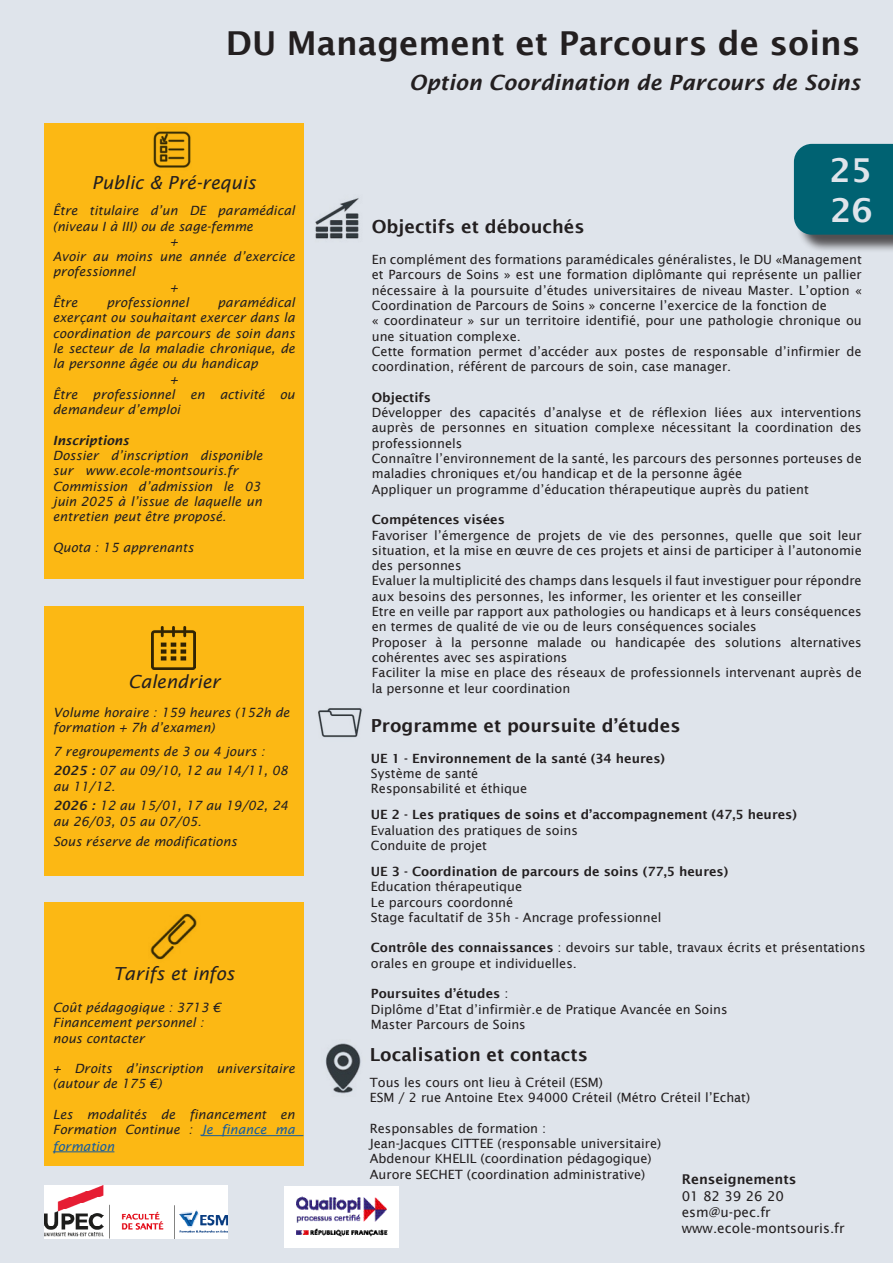
<style>
.page{position:relative;width:893px;height:1263px;background:#dfe4eb}
.page>*{position:absolute;margin:0;border:0;box-sizing:border-box;transform-origin:0 0}
.t1{font:600 33px "Lucida Sans";color:#231f20}
.t2{font:600 33px "Lucida Sans";color:#dfe4eb}
.t3{font:italic 600 21px "Lucida Sans";color:#231f20}
.t4{font:600 18px "Lucida Sans";color:#231f20}
.t5{font:italic 18px "Lucida Sans";color:#231f20}
.t6{font:13.5px "Lucida Sans";color:#231f20}
.t7{font:600 13.5px "Lucida Sans";color:#231f20}
.t8{font:12.75px/15.3px "Lucida Sans";color:#231f20}
.t9{font:italic 12.75px/15.3px "Lucida Sans";color:#231f20}
.t10{font:600 12.75px "Lucida Sans";color:#231f20}
.s1{font-weight:600}
.s2{color:#175d9e}
.s3{font-weight:400}
</style>
<div class="page">
<div style="left:45px;top:606px;width:259px;height:270px;background:#fcb814"></div>
<div style="left:44px;top:902px;width:259px;height:264px;background:#fcb814"></div>
<hr style="left:201px;top:1135px;width:102px;height:1px;background:#175d9e">
<hr style="left:53px;top:1151px;width:61px;height:1px;background:#175d9e">
<div style="left:796px;top:146px;width:97px;height:108px;background:#231f20;opacity:.75"></div>
<div style="left:794px;top:144px;width:99px;height:91px;background:#006272"></div>
<img style="left:315px;top:198px;width:44px;height:41px">
<img style="left:318px;top:708px;width:44px;height:30px">
<img style="left:152px;top:626px;width:43px;height:44px">
<img style="left:150px;top:913px;width:47px;height:47px">
<img style="left:325px;top:1043px;width:36px;height:51px">
<div style="left:44px;top:123px;width:259px;height:456px;background:#fcb814"></div>
<img style="left:153px;top:131px;width:38px;height:37px">
<img style="left:284px;top:1186px;width:114px;height:62px">
<img style="left:44px;top:1185px;width:183px;height:53px">
<p class="t1" style="left:226px;top:24px;width:636px">DU Management et Parcours de soins</p>
<p class="t3" style="left:409px;top:71px;width:453px">Option Coordination de Parcours de Soins</p>
<p class="t5" style="left:92px;top:173px;width:166px">Public &amp; Pré-requis</p>
<p class="t9" style="left:53px;top:203px;width:243px">Être titulaire d’un DE paramédical</p>
<p class="t9" style="left:53px;top:218px;width:202px">(niveau I à III) ou de sage-femme</p>
<p class="t9" style="left:170px;top:234px;width:10px">+</p>
<p class="t9" style="left:53px;top:249px;width:243px">Avoir au moins une année d’exercice</p>
<p class="t9" style="left:53px;top:264px;width:84px">professionnel</p>
<p class="t9" style="left:170px;top:279px;width:10px">+</p>
<p class="t9" style="left:106px;top:295px;width:84px">professionnel</p>
<p class="t9" style="left:53px;top:310px;width:244px">exerçant ou souhaitant exercer dans la</p>
<p class="t9" style="left:53px;top:325px;width:244px">coordination de parcours de soin dans</p>
<p class="t9" style="left:53px;top:341px;width:244px">le secteur de la maladie chronique, de</p>
<p class="t9" style="left:53px;top:356px;width:206px">la personne âgée ou du handicap</p>
<p class="t9" style="left:170px;top:371px;width:10px">+</p>
<p class="t9" style="left:53px;top:387px;width:243px">Être professionnel en activité ou</p>
<p class="t9" style="left:53px;top:402px;width:129px">demandeur d’emploi</p>
<p class="t9" style="left:53px;top:432px;width:211px"><span class="s1">Inscriptions<br></span>Dossier d’inscription disponible sur www.ecole-montsouris.fr<br>Commission d’admission le 03 juin 2025 à l’issue de laquelle un entretien peut être proposé.</p>
<p class="t9" style="left:53px;top:540px;width:142px">Quota : 15 apprenants</p>
<p class="t9" style="left:53px;top:295px;width:26px">Être</p>
<p class="t9" style="left:218px;top:295px;width:79px">paramédical</p>
<p class="t5" style="left:128px;top:671px;width:93px">Calendrier</p>
<p class="t9" style="left:53px;top:704px;width:238px">Volume horaire : 159 heures (152h de formation + 7h d’examen)</p>
<p class="t9" style="left:53px;top:744px;width:213px">7 regroupements de 3 ou 4 jours :</p>
<p class="t9" style="left:53px;top:763px;width:236px"><span class="s1">2025 :</span> 07 au 09/10, 12 au 14/11, 08 au 11/12.</p>
<p class="t9" style="left:53px;top:798px;width:236px"><span class="s1">2026 :</span> 12 au 15/01, 17 au 19/02, 24 au 26/03, 05 au 07/05.</p>
<p class="t9" style="left:53px;top:834px;width:185px">Sous réserve de modifications</p>
<p class="t5" style="left:113px;top:964px;width:123px">Tarifs et infos</p>
<p class="t9" style="left:53px;top:1000px;width:169px">Coût pédagogique : 3713 €</p>
<p class="t9" style="left:53px;top:1015px;width:153px">Financement personnel :</p>
<p class="t9" style="left:53px;top:1030px;width:93px">nous contacter</p>
<p class="t9" style="left:53px;top:1061px;width:243px">+ Droits d’inscription universitaire (autour de 175 €)</p>
<p class="t9" style="left:53px;top:1107px;width:243px;line-height:15.8px;text-align:justify">Les modalités de financement en Formation Continue : <span class="s2">Je finance ma formation</span></p>
<p class="t2" style="left:830px;top:152px;width:44px">25</p>
<p class="t2" style="left:831px;top:191px;width:44px">26</p>
<p class="t4" style="left:372px;top:216px;width:214px">Objectifs et débouchés</p>
<p class="t8" style="left:372px;top:252px;width:491px;text-align:justify">En complément des formations paramédicales généralistes, le DU «Management et Parcours de Soins » est une formation diplômante qui représente un pallier nécessaire à la poursuite d’études universitaires de niveau Master. L’option « Coordination de Parcours de Soins » concerne l’exercice de la fonction de</p>
<p class="t8" style="left:372px;top:313px;width:491px">« coordinateur » sur un territoire identifié, pour une pathologie chronique ou une situation complexe.</p>
<p class="t8" style="left:372px;top:344px;width:491px">Cette formation permet d’accéder aux postes de responsable d’infirmier de coordination, référent de parcours de soin, case manager.</p>
<p class="t10" style="left:372px;top:390px;width:61px">Objectifs</p>
<p class="t8" style="left:372px;top:405px;width:491px;text-align:justify">Développer des capacités d’analyse et de réflexion liées aux interventions auprès de personnes en situation complexe nécessitant la coordination des professionnels</p>
<p class="t8" style="left:372px;top:451px;width:491px">Connaître l’environnement de la santé, les parcours des personnes porteuses de maladies chroniques et/ou handicap et de la personne âgée</p>
<p class="t8" style="left:372px;top:481px;width:439px">Appliquer un programme d’éducation thérapeutique auprès du patient</p>
<p class="t10" style="left:372px;top:512px;width:135px">Compétences visées</p>
<p class="t8" style="left:372px;top:527px;width:491px;text-align:justify">Favoriser l’émergence de projets de vie des personnes, quelle que soit leur situation, et la mise en œuvre de ces projets et ainsi de participer à l’autonomie des personnes</p>
<p class="t8" style="left:372px;top:573px;width:491px">Evaluer la multiplicité des champs dans lesquels il faut investiguer pour répondre aux besoins des personnes, les informer, les orienter et les conseiller</p>
<p class="t8" style="left:372px;top:604px;width:491px">Etre en veille par rapport aux pathologies ou handicaps et à leurs conséquences en termes de qualité de vie ou de leurs conséquences sociales</p>
<p class="t8" style="left:372px;top:634px;width:491px">Proposer à la personne malade ou handicapée des solutions alternatives cohérentes avec ses aspirations</p>
<p class="t8" style="left:372px;top:665px;width:491px">Faciliter la mise en place des réseaux de professionnels intervenant auprès de la personne et leur coordination</p>
<p class="t4" style="left:371px;top:715px;width:311px">Programme et poursuite d’études</p>
<p class="t10" style="left:371px;top:751px;width:296px">UE 1 - Environnement de la santé (34 heures)</p>
<p class="t8" style="left:371px;top:766px;width:109px">Système de santé</p>
<p class="t8" style="left:371px;top:781px;width:158px">Responsabilité et éthique</p>
<p class="t10" style="left:371px;top:807px;width:428px">UE 2 - Les pratiques de soins et d’accompagnement (47,5 heures)</p>
<p class="t8" style="left:371px;top:822px;width:208px">Evaluation des pratiques de soins</p>
<p class="t8" style="left:371px;top:838px;width:118px">Conduite de projet</p>
<p class="t10" style="left:371px;top:864px;width:359px">UE 3 - Coordination de parcours de soins (77,5 heures)</p>
<p class="t8" style="left:371px;top:879px;width:153px">Education thérapeutique</p>
<p class="t8" style="left:371px;top:894px;width:144px">Le parcours coordonné</p>
<p class="t8" style="left:371px;top:910px;width:292px">Stage facultatif de 35h - Ancrage professionnel</p>
<p class="t8" style="left:371px;top:940px;width:496px"><span class="s1">Contrôle des connaissances</span> : devoirs sur table, travaux écrits et présentations orales en groupe et individuelles.</p>
<p class="t10" style="left:371px;top:986px;width:139px">Poursuites d’études <span class="s3">:</span></p>
<p class="t8" style="left:371px;top:1001px;width:358px">Diplôme d’Etat d’infirmièr.e de Pratique Avancée en Soins</p>
<p class="t8" style="left:371px;top:1017px;width:156px">Master Parcours de Soins</p>
<p class="t4" style="left:370px;top:1044px;width:220px">Localisation et contacts</p>
<p class="t8" style="left:370px;top:1074px;width:235px">Tous les cours ont lieu à Créteil (ESM)</p>
<p class="t8" style="left:370px;top:1090px;width:382px">ESM / 2 rue Antoine Etex 94000 Créteil (Métro Créteil l’Echat)</p>
<p class="t8" style="left:370px;top:1120px;width:178px">Responsables de formation :</p>
<p class="t8" style="left:370px;top:1136px;width:293px">Jean-Jacques CITTEE (responsable universitaire)</p>
<p class="t8" style="left:370px;top:1151px;width:283px">Abdenour KHELIL (coordination pédagogique)</p>
<p class="t8" style="left:370px;top:1166px;width:277px">Aurore SECHET (coordination administrative)</p>
<p class="t7" style="left:682px;top:1172px;width:116px">Renseignements</p>
<p class="t6" style="left:682px;top:1188px;width:104px">01 82 39 26 20</p>
<p class="t6" style="left:682px;top:1204px;width:91px">esm@u-pec.fr</p>
<p class="t6" style="left:682px;top:1220px;width:164px">www.ecole-montsouris.fr</p>
</div>
